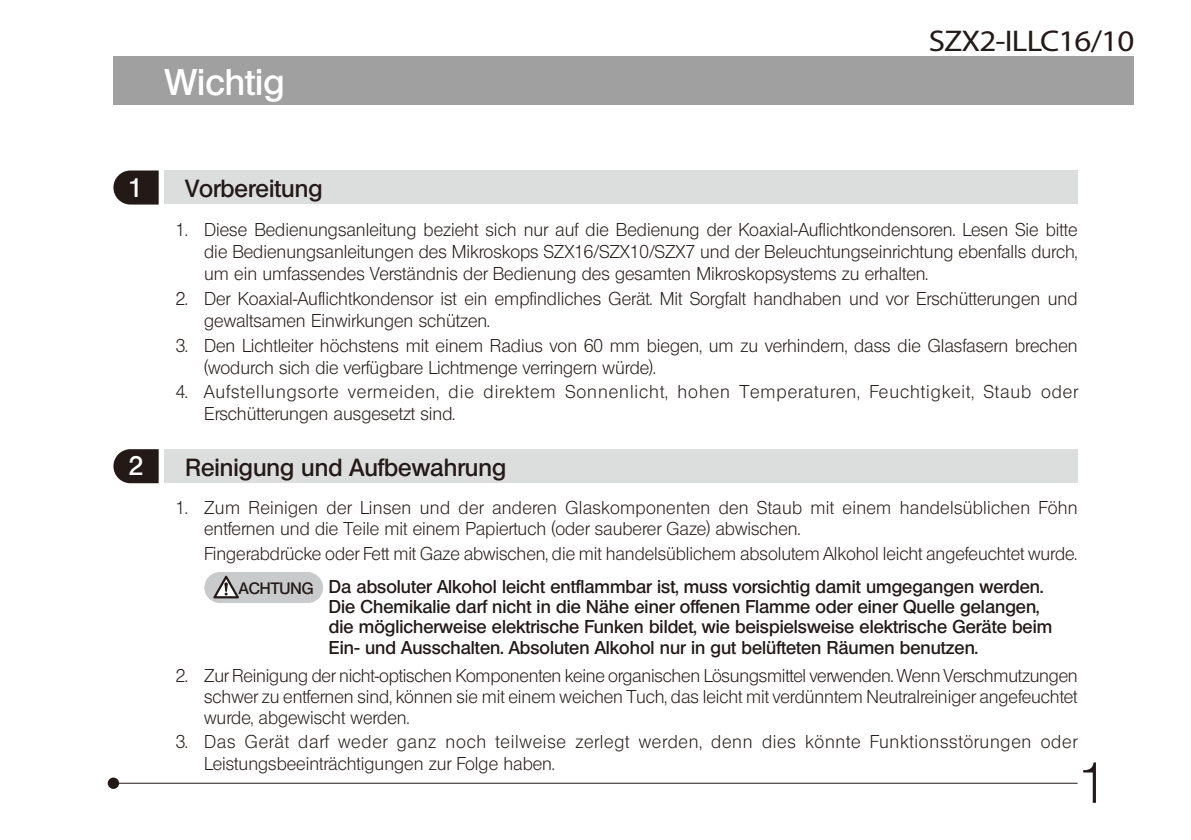
<style>
.page{position:relative;width:1191px;height:840px;background:#fff}
.page>*{position:absolute;margin:0;border:0;box-sizing:border-box;transform-origin:0 0}
.t1{font:56px "Olympus Leicht Normal";color:#231916}
.Headline1_NoNumber{font:36px "Olympus Leicht Halbfett";color:#fff}
.t2{font:30px "Myriad Pro";letter-spacing:-.025em;color:#231916;scale:1.1 1}
.Headline3_No{font:26px "Olympus Leicht Halbfett";color:#fff}
.Headline3_WthoutCnt{font:24px "Olympus Leicht Halbfett";color:#231916}
.TextNo_1digit{font:18px/22px "Olympus Leicht Normal";color:#231916}
.Text_Caution{font:18px/20.6px "Olympus Leicht Halbfett";color:#231916}
.TextNo_1digit-2{font:18px/22px "Olympus Leicht Normal";letter-spacing:.04em;color:#231916}
.TextNo_1digit-3{font:18px/22px "Olympus Leicht Normal";letter-spacing:.055em;color:#231916}
.t3{font:16px "Olympus Leicht Halbfett";color:#231916}
</style>
<div class="page">
<div style="left:108px;top:777px;width:11px;height:11px;background:#231916;border-radius:50%"></div>
<hr style="left:113px;top:782px;width:964px;height:1px;background:#231916">
<div style="left:113px;top:57px;width:1021px;height:48px;background:#a0a0a1"></div>
<div style="left:164px;top:170px;width:913px;height:34px;background:#dcdddd"></div>
<svg style="left:113px;top:170px;width:46px;height:34px;background:#3a312e"></svg>
<div style="left:164px;top:448px;width:913px;height:34px;background:#dcdddd"></div>
<svg style="left:113px;top:449px;width:46px;height:34px;background:#382f2d"></svg>
<div style="left:204px;top:571px;width:119px;height:31px;background:#c9cacb;border-radius:16px"></div>
<svg style="left:213px;top:575px;width:26px;height:23px"></svg>
<p class="Headline1_NoNumber" style="left:164px;top:61px;width:121px">Wichtig</p>
<h3 class="t2" style="left:928px;top:22px;width:188px">SZX2-ILLC16/10</h3>
<p class="Headline3_No" style="left:129px;top:172px;width:16px">1</p>
<p class="Headline3_WthoutCnt" style="left:185px;top:174px;width:139px">Vorbereitung</p>
<p class="TextNo_1digit" style="left:204px;top:218px;width:875px;text-align:justify;text-indent:-28px">1. Diese Bedienungsanleitung bezieht sich nur auf die Bedienung der Koaxial-Auflichtkondensoren. Lesen Sie bitte die Bedienungsanleitungen des Mikroskops SZX16/SZX10/SZX7 und der Beleuchtungseinrichtung ebenfalls durch, um ein umfassendes Verständnis der Bedienung des gesamten Mikroskopsystems zu erhalten.</p>
<p class="TextNo_1digit" style="left:204px;top:287px;width:875px;text-indent:-28px">2. Der Koaxial-Auflichtkondensor ist ein empfindliches Gerät. Mit Sorgfalt handhaben und vor Erschütterungen und gewaltsamen Einwirkungen schützen.</p>
<p class="TextNo_1digit" style="left:204px;top:334px;width:875px;text-indent:-28px">3. Den Lichtleiter höchstens mit einem Radius von 60 mm biegen, um zu verhindern, dass die Glasfasern brechen (wodurch sich die verfügbare Lichtmenge verringern würde).</p>
<p class="TextNo_1digit-3" style="left:204px;top:381px;width:875px;text-indent:-28px">4. Aufstellungsorte vermeiden, die direktem Sonnenlicht, hohen Temperaturen, Feuchtigkeit, Staub oder<br>Erschütterungen ausgesetzt sind.</p>
<p class="Headline3_No" style="left:129px;top:450px;width:16px">2</p>
<p class="Headline3_WthoutCnt" style="left:185px;top:452px;width:322px">Reinigung und Aufbewahrung</p>
<p class="TextNo_1digit" style="left:204px;top:496px;width:875px;line-height:21px;text-indent:-28px">1. Zum Reinigen der Linsen und der anderen Glaskomponenten den Staub mit einem handelsüblichen Föhn entfernen und die Teile mit einem Papiertuch (oder sauberer Gaze) abwischen.</p>
<p class="TextNo_1digit" style="left:204px;top:542px;width:874px">Fingerabdrücke oder Fett mit Gaze abwischen, die mit handelsüblichem absolutem Alkohol leicht angefeuchtet wurde.</p>
<p class="Text_Caution" style="left:329px;top:575px;width:725px">Da absoluter Alkohol leicht entflammbar ist, muss vorsichtig damit umgegangen werden.<br>Die Chemikalie darf nicht in die Nähe einer offenen Flamme oder einer Quelle gelangen, die möglicherweise elektrische Funken bildet, wie beispielsweise elektrische Geräte beim Ein- und Ausschalten. Absoluten Alkohol nur in gut belüfteten Räumen benutzen.</p>
<p class="TextNo_1digit" style="left:204px;top:664px;width:875px;line-height:21px;text-align:justify;text-indent:-28px">2. Zur Reinigung der nicht-optischen Komponenten keine organischen Lösungsmittel verwenden. Wenn Verschmutzungen schwer zu entfernen sind, können sie mit einem weichen Tuch, das leicht mit verdünntem Neutralreiniger angefeuchtet wurde, abgewischt werden.</p>
<p class="TextNo_1digit-2" style="left:204px;top:730px;width:874px;text-indent:-28px">3. Das Gerät darf weder ganz noch teilweise zerlegt werden, denn dies könnte Funktionsstörungen oder<br>Leistungsbeeinträchtigungen zur Folge haben.</p>
<p class="t3" style="left:239px;top:579px;width:76px">ACHTUNG</p>
<h1 class="t1" style="left:1078px;top:749px;width:31px">1</h1>
</div>
